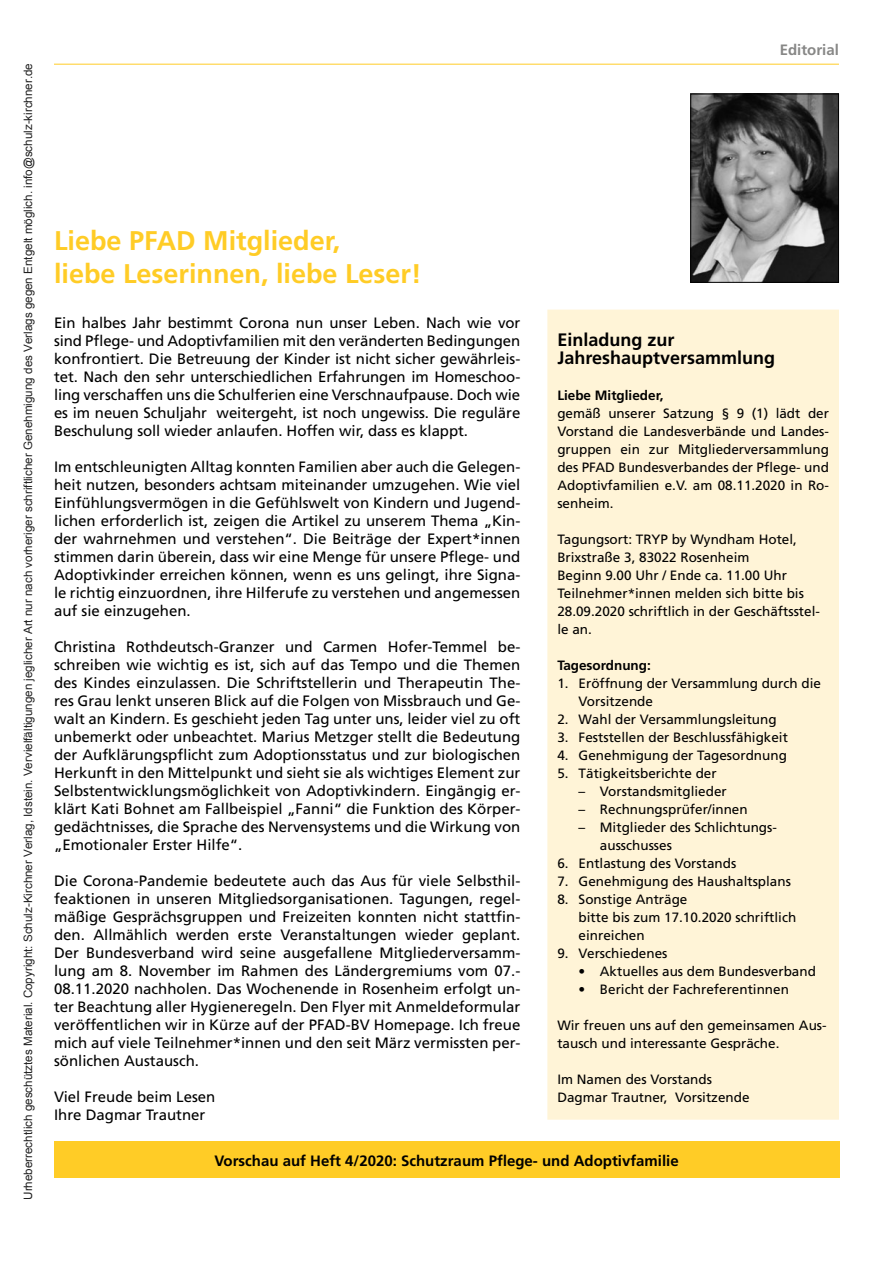
<style>
.page{position:relative;width:893px;height:1263px;background:#fff}
.page>*{position:absolute;margin:0;border:0;box-sizing:border-box;transform-origin:0 0}
.head{font:700 27px/32.4px "Frutiger";color:#ffcc26}
.Fließtext{font:700 18px "Frutiger";color:#000}
.Fließtext-2{font:15px/18px "Frutiger";color:#000;text-align:justify}
.Fließtext-3{font:700 15px "Frutiger";color:#000}
.Kolumne_rechts{font:700 15px "Frutiger";color:#878786}
.Fließtext-4{font:13.5px/18px "Frutiger";color:#000}
.Fließtext-5{font:700 13.5px "Frutiger";color:#000}
.t1{font:11.55px "Arial";color:rgb(0 0 0/.88)}
</style>
<div class="page">
<img style="left:692px;top:96px;width:145px;height:185px">
<div style="left:690px;top:94px;width:149px;height:189px;border:1px solid #000"></div>
<hr style="left:54px;top:64px;width:785px;height:1px;background:#ffcc26">
<div style="left:54px;top:1142px;width:785px;height:36px;background:#ffcc26"></div>
<div style="left:548px;top:310px;width:290px;height:809px;background:#fff4d7"></div>
<div style="left:547px;top:310px;width:292px;height:810px;border:2px solid #fff4d7"></div>
<p class="t1" style="left:20px;top:1200px;width:1138px;rotate:-90deg">Urheberrechtlich geschütztes Material. Copyright: Schulz-Kirchner Verlag, Idstein. Vervielfältigungen jeglicher Art nur nach vorheriger schriftlicher Genehmigung des Verlags gegen Entgelt möglich. info@schulz-kirchner.de</p>
<p class="Kolumne_rechts" style="left:780px;top:41px;width:61px">Editorial</p>
<p class="head" style="left:54px;top:225px;width:369px">Liebe PFAD Mitglieder,<br>liebe Leserinnen, liebe Leser!</p>
<p class="Fließtext-2" style="left:54px;top:313px;width:468px">Ein halbes Jahr bestimmt Corona nun unser Leben. Nach wie vor sind Pflege- und Adoptivfamilien mit den veränderten Bedingungen konfrontiert. Die Betreuung der Kinder ist nicht sicher gewährleis&shy;tet. Nach den sehr unterschiedlichen Erfahrungen im Homeschoo&shy;ling verschaffen uns die Schulferien eine Verschnaufpause. Doch wie es im neuen Schuljahr weitergeht, ist noch ungewiss. Die reguläre Beschulung soll wieder anlaufen. Hoffen wir, dass es klappt.</p>
<p class="Fließtext-2" style="left:54px;top:457px;width:468px">Im entschleunigten Alltag konnten Familien aber auch die Gelegen&shy;heit nutzen, besonders achtsam miteinander umzugehen. Wie viel Einfühlungsvermögen in die Gefühlswelt von Kindern und Jugend&shy;lichen erforderlich ist, zeigen die Artikel zu unserem Thema „Kin&shy;der wahrnehmen und verstehen“. Die Beiträge der Expert*innen stimmen darin überein, dass wir eine Menge für unsere Pflege- und Adoptivkinder erreichen können, wenn es uns gelingt, ihre Signa&shy;le richtig einzuordnen, ihre Hilferufe zu verstehen und angemessen auf sie einzugehen.</p>
<p class="Fließtext-2" style="left:54px;top:637px;width:468px">Christina Rothdeutsch-Granzer und Carmen Hofer-Temmel be&shy;schreiben wie wichtig es ist, sich auf das Tempo und die Themen des Kindes einzulassen. Die Schriftstellerin und Therapeutin The&shy;res Grau lenkt unseren Blick auf die Folgen von Missbrauch und Ge&shy;walt an Kindern. Es geschieht jeden Tag unter uns, leider viel zu oft unbemerkt oder unbeachtet. Marius Metzger stellt die Bedeutung der Aufklärungspflicht zum Adoptionsstatus und zur biologischen Herkunft in den Mittelpunkt und sieht sie als wichtiges Element zur Selbstentwicklungsmöglichkeit von Adoptivkindern. Eingängig er&shy;klärt Kati Bohnet am Fallbeispiel „Fanni“ die Funktion des Körper&shy;gedächtnisses, die Sprache des Nervensystems und die Wirkung von „Emotionaler Erster Hilfe“.</p>
<p class="Fließtext-2" style="left:54px;top:871px;width:468px">Die Corona-Pandemie bedeutete auch das Aus für viele Selbsthil&shy;feaktionen in unseren Mitgliedsorganisationen. Tagungen, regel&shy;mäßige Gesprächsgruppen und Freizeiten konnten nicht stattfin&shy;den. Allmählich werden erste Veranstaltungen wieder geplant.<br>Der Bundesverband wird seine ausgefallene Mitgliederversamm&shy;lung am 8. November im Rahmen des Ländergremiums vom 07.- 08.11.2020 nachholen. Das Wochenende in Rosenheim erfolgt un&shy;ter Beachtung aller Hygieneregeln. Den Flyer mit Anmeldeformular veröffentlichen wir in Kürze auf der PFAD-BV Homepage. Ich freue mich auf viele Teilnehmer*innen und den seit März vermissten per&shy;sönlichen Austausch.</p>
<p class="Fließtext-2" style="left:54px;top:1087px;width:163px">Viel Freude beim Lesen</p>
<p class="Fließtext-2" style="left:54px;top:1105px;width:153px">Ihre Dagmar Trautner</p>
<p class="Fließtext" style="left:557px;top:329px;width:119px">Einladung zur</p>
<p class="Fließtext" style="left:557px;top:347px;width:219px">Jahreshauptversammlung</p>
<p class="Fließtext-5" style="left:557px;top:387px;width:108px">Liebe Mitglieder,</p>
<p class="Fließtext-4" style="left:557px;top:404px;width:273px;text-align:justify">gemäß unserer Satzung § 9 (1) lädt der Vorstand die Landesverbände und Landes&shy;gruppen ein zur Mitgliederversammlung des PFAD Bundesverbandes der Pflege- und Adoptivfamilien e.V. am 08.11.2020 in Ro&shy;senheim.</p>
<p class="Fließtext-4" style="left:557px;top:530px;width:241px">Tagungsort: TRYP by Wyndham Hotel,</p>
<p class="Fließtext-4" style="left:557px;top:548px;width:194px">Brixstraße 3, 83022 Rosenheim</p>
<p class="Fließtext-4" style="left:557px;top:566px;width:231px">Beginn 9.00 Uhr / Ende ca. 11.00 Uhr</p>
<p class="Fließtext-4" style="left:557px;top:584px;width:264px">Teilnehmer*innen melden sich bitte bis<br>28.09.2020 schriftlich in der Geschäftsstel&shy;le an.</p>
<p class="Fließtext-5" style="left:557px;top:657px;width:95px">Tagesordnung:</p>
<p class="Fließtext-4" style="left:579px;top:674px;width:244px;text-indent:-21px">1. Eröffnung der Versammlung durch die<br>Vorsitzende</p>
<p class="Fließtext-4" style="left:557px;top:710px;width:221px">2. Wahl der Versammlungsleitung</p>
<p class="Fließtext-4" style="left:557px;top:728px;width:232px">3. Feststellen der Beschlussfähigkeit</p>
<p class="Fließtext-4" style="left:557px;top:746px;width:231px">4. Genehmigung der Tagesordnung</p>
<p class="Fließtext-4" style="left:557px;top:764px;width:161px">5. Tätigkeitsberichte der</p>
<p class="Fließtext-4" style="left:579px;top:782px;width:150px">– Vorstandsmitglieder</p>
<p class="Fließtext-4" style="left:579px;top:800px;width:171px">– Rechnungsprüfer/innen</p>
<p class="Fließtext-4" style="left:600px;top:818px;width:179px;text-indent:-21px">– Mitglieder des Schlichtungs&shy;ausschusses</p>
<p class="Fließtext-4" style="left:557px;top:854px;width:180px">6. Entlastung des Vorstands</p>
<p class="Fließtext-4" style="left:557px;top:872px;width:235px">7. Genehmigung des Haushaltsplans</p>
<p class="Fließtext-4" style="left:557px;top:890px;width:132px">8. Sonstige Anträge</p>
<p class="Fließtext-4" style="left:579px;top:908px;width:219px">bitte bis zum 17.10.2020 schriftlich einreichen</p>
<p class="Fließtext-4" style="left:557px;top:944px;width:112px">9. Verschiedenes</p>
<p class="Fließtext-4" style="left:579px;top:962px;width:239px">• Aktuelles aus dem Bundesverband</p>
<p class="Fließtext-4" style="left:579px;top:980px;width:212px">• Bericht der Fachreferentinnen</p>
<p class="Fließtext-4" style="left:557px;top:1016px;width:271px">Wir freuen uns auf den gemeinsamen Aus&shy;tausch und interessante Gespräche.</p>
<p class="Fließtext-4" style="left:557px;top:1070px;width:156px">Im Namen des Vorstands</p>
<p class="Fließtext-4" style="left:557px;top:1088px;width:194px">Dagmar Trautner, Vorsitzende</p>
<p class="Fließtext-3" style="left:214px;top:1151px;width:466px">Vorschau auf Heft 4/2020: Schutzraum Pflege- und Adoptivfamilie</p>
</div>
